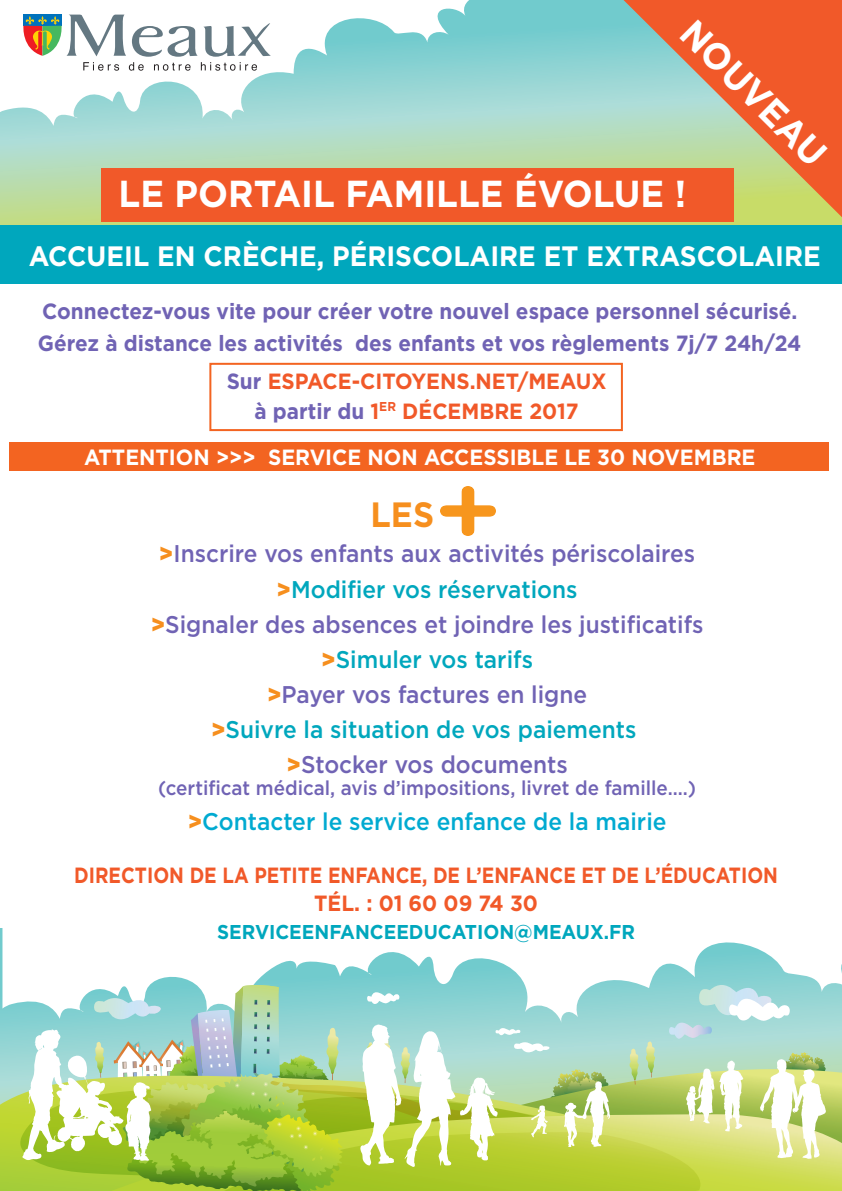
<style>
.page{position:relative;width:842px;height:1191px;background:#fff}
.page>*{position:absolute;margin:0;border:0;box-sizing:border-box;transform-origin:0 0}
.t1{font:700 37.6px "Gotham";color:#fff;scale:.94 1}
.t2{font:700 35.2px "Gotham";color:#f68f1e;scale:.94 1}
.t3{font:700 28px "Gotham";color:#fff;scale:.94 1}
.t4{font:500 24.2px/35.2px "Gotham";color:#7063b4;text-align:center;scale:.94 1}
.t5{font:500 24.2px "Gotham";color:#00aad1;scale:.94 1}
.t6{font:700 22px/31.4px "Gotham";color:#7063b4;scale:.94 1}
.t7{font:700 22px/27.8px "Gotham";color:#f15929;text-align:center;scale:.85 1}
.t8{font:700 22px/30px "Gotham";color:#f15929;text-align:center;scale:.94 1}
.t9{font:700 22px "Gotham";color:#fff;scale:.94 1}
.t10{font:500 20px "Gotham";color:#7063b4;scale:.94 1}
.t11{font:700 20px "Gotham";color:#00a7bd;scale:.94 1}
.s1{color:#7063b4}
.s2{font-weight:900;color:#f68f1e}
.s3{color:#00a7bd}
</style>
<div class="page">
<svg style="left:0;top:0;width:842px;height:225px"></svg>
<svg style="left:623px;top:0;width:219px;height:217px;fill:#f15929"></svg>
<div style="left:0;top:225px;width:842px;height:59px;background:#00a7bd"></div>
<svg style="left:0;top:0;width:478px;height:126px"></svg>
<svg style="left:2px;top:928px;width:269px;height:90px"></svg>
<svg style="left:21px;top:15px;width:250px;height:56px"></svg>
<div style="left:101px;top:168px;width:632px;height:54px;background:#f15929"></div>
<svg style="left:271px;top:942px;width:571px;height:81px"></svg>
<svg style="left:0;top:1075px;width:22px;height:116px"></svg>
<svg style="left:827px;top:1114px;width:15px;height:77px"></svg>
<svg style="left:22px;top:980px;width:805px;height:211px"></svg>
<img style="left:441px;top:486px;width:55px;height:50px">
<div style="left:9px;top:443px;width:819px;height:28px;background:#f36421"></div>
<div style="left:209px;top:363px;width:414px;height:68px;border:2px solid #f36421"></div>
<h1 class="t1" style="left:705px;top:8px;width:202px;rotate:45deg">NOUVEAU</h1>
<h1 class="t1" style="left:119px;top:168px;width:605px">LE PORTAIL FAMILLE ÉVOLUE !</h1>
<p class="t3" style="left:29px;top:238px;width:844px">ACCUEIL EN CRÈCHE, PÉRISCOLAIRE ET EXTRASCOLAIRE</p>
<p class="t6" style="left:38px;top:295px;width:814px">Connectez-vous vite pour créer votre nouvel espace personnel sécurisé.<br>Gérez à distance les activités des enfants et vos règlements 7j/7 24h/24</p>
<p class="t8" style="left:227px;top:366px;width:405px"><span class="s1">Sur</span> ESPACE-CITOYENS.NET/MEAUX <span class="s1">à partir du</span> 1<sup>ER</sup> DÉCEMBRE 2017</p>
<p class="t9" style="left:84px;top:442px;width:716px">ATTENTION &gt;&gt;&gt; SERVICE NON ACCESSIBLE LE 30 NOVEMBRE</p>
<h2 class="t2" style="left:371px;top:491px;width:69px">LES</h2>
<p class="t4" style="left:151px;top:536px;width:590px"><span class="s2">&gt;</span>Inscrire vos enfants aux activités périscolaires <span class="s2">&gt;</span><span class="s3">Modifier vos réservations<br></span><span class="s2">&gt;</span>Signaler des absences et joindre les justificatifs <span class="s2">&gt;</span><span class="s3">Simuler vos tarifs<br></span><span class="s2">&gt;</span>Payer vos factures en ligne<br><span class="s2">&gt;</span><span class="s3">Suivre la situation de vos paiements<br></span><span class="s2">&gt;</span>Stocker vos documents</p>
<p class="t10" style="left:158px;top:775px;width:574px">(certificat médical, avis d’impositions, livret de famille....)</p>
<p class="t5" style="left:188px;top:806px;width:511px"><span class="s2">&gt;</span>Contacter le service enfance de la mairie</p>
<p class="t7" style="left:74px;top:861px;width:829px">DIRECTION DE LA PETITE ENFANCE, DE L’ENFANCE ET DE L’ÉDUCATION<br>TÉL. : 01 60 09 74 30</p>
<p class="t11" style="left:217px;top:918px;width:446px">SERVICEENFANCEEDUCATION@MEAUX.FR</p>
</div>
